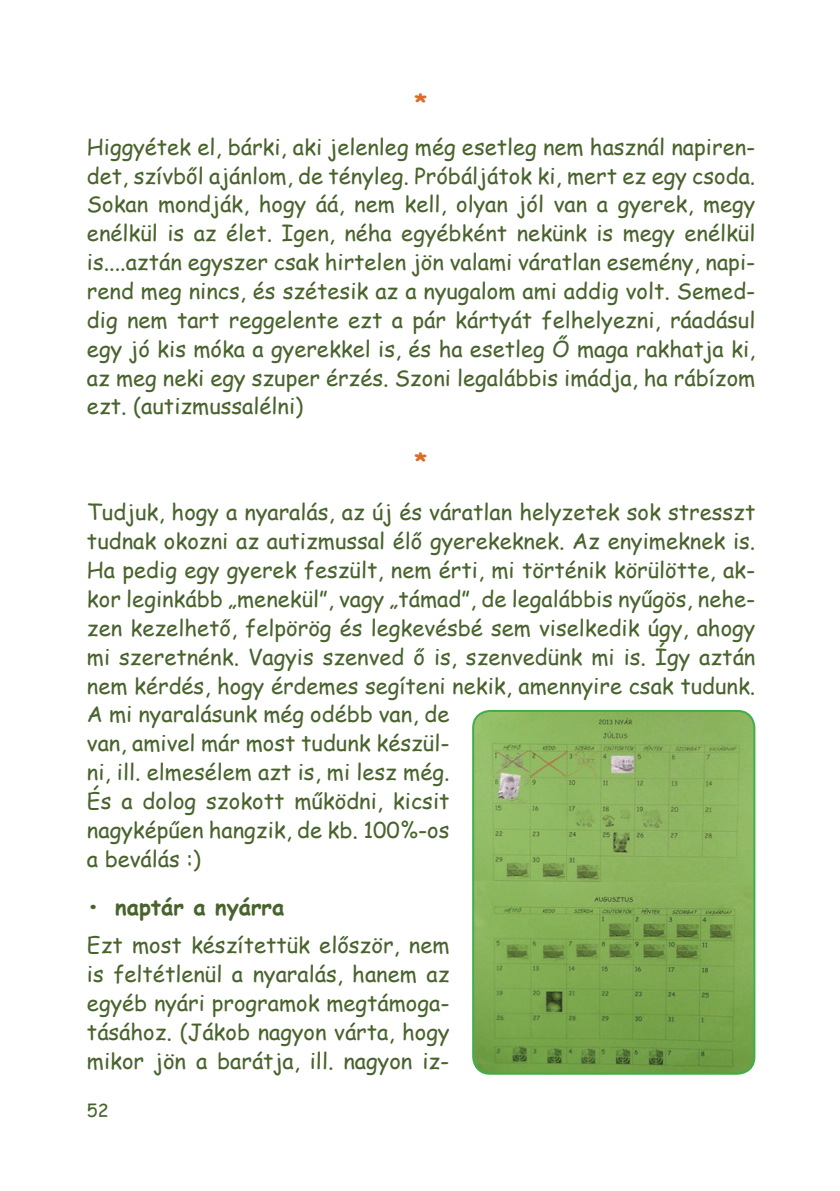
<style>
.page{position:relative;width:840px;height:1191px;background:#fff}
.page>*{position:absolute;margin:0;border:0;box-sizing:border-box;transform-origin:0 0}
.t1{font:700 24px "Comic Sans MS";color:#de6b27}
.t2{font:22px/28.8px "Comic Sans MS";color:#49632d;text-align:justify}
.t3{font:700 22px "Comic Sans MS";color:#49632d}
.t4{font:18px "Comic Sans MS";color:#49632d}
</style>
<div class="page">
<img style="left:473px;top:711px;width:281px;height:362px">
<div style="left:472px;top:710px;width:283px;height:364px;border:2px solid #40ae49;border-radius:17px"></div>
<p class="t1" style="left:414px;top:86px;width:14px">*</p>
<p class="t2" style="left:87px;top:132px;width:669px">Higgyétek el, bárki, aki jelenleg még esetleg nem használ napiren&shy;det, szívből ajánlom, de tényleg. Próbáljátok ki, mert ez egy csoda.<br>Sokan mondják, hogy áá, nem kell, olyan jól van a gyerek, megy enélkül is az élet. Igen, néha egyébként nekünk is megy enélkül is....aztán egyszer csak hirtelen jön valami váratlan esemény, napi&shy;rend meg nincs, és szétesik az a nyugalom ami addig volt. Semed&shy;dig nem tart reggelente ezt a pár kártyát felhelyezni, ráadásul egy jó kis móka a gyerekkel is, és ha esetleg Ő maga rakhatja ki, az meg neki egy szuper érzés. Szoni legalábbis imádja, ha rábízom ezt. (autizmussalélni)</p>
<p class="t1" style="left:414px;top:444px;width:14px">*</p>
<p class="t2" style="left:87px;top:497px;width:669px;text-align:left">Tudjuk, hogy a nyaralás, az új és váratlan helyzetek sok stresszt tudnak okozni az autizmussal élő gyerekeknek. Az enyimeknek is.<br>Ha pedig egy gyerek feszült, nem érti, mi történik körülötte, ak&shy;kor leginkább „menekül”, vagy „támad”, de legalábbis nyűgös, nehe&shy;zen kezelhető, felpörög és legkevésbé sem viselkedik úgy, ahogy mi szeretnénk. Vagyis szenved ő is, szenvedünk mi is. Így aztán nem kérdés, hogy érdemes segíteni nekik, amennyire csak tudunk.<br>A mi nyaralásunk még odébb van, de<br>van, amivel már most tudunk készül-<br>ni, ill. elmesélem azt is, mi lesz még.<br>És a dolog szokott működni, kicsit<br>nagyképűen hangzik, de kb. 100%-os<br>a beválás :)</p>
<p class="t3" style="left:87px;top:890px;width:199px">• naptár a nyárra</p>
<p class="t2" style="left:87px;top:930px;width:364px">Ezt most készítettük először, nem is feltétlenül a nyaralás, hanem az egyéb nyári programok megtámoga&shy;tásához. (Jákob nagyon várta, hogy mikor jön a barátja, ill. nagyon iz-</p>
<p class="t4" style="left:87px;top:1097px;width:23px">52</p>
</div>
